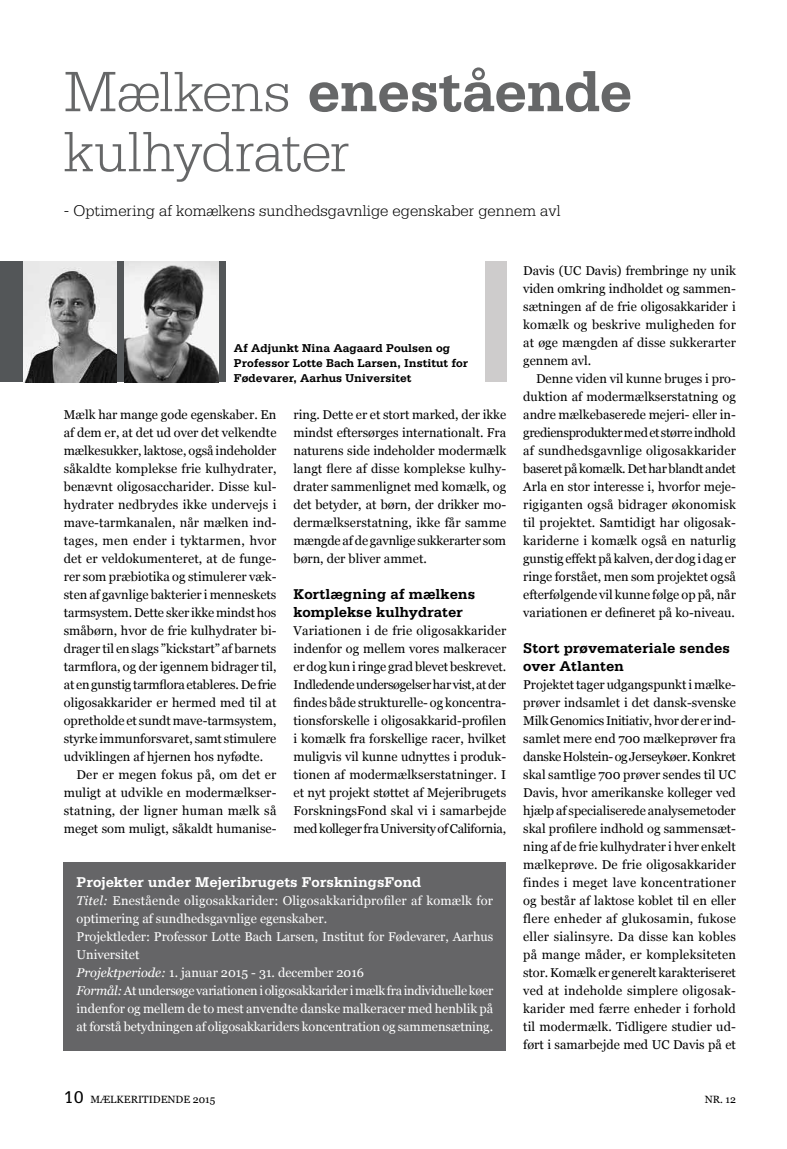
<style>
.page{position:relative;width:787px;height:1149px;background:#fff}
.page>*{position:absolute;margin:0;border:0;box-sizing:border-box;transform-origin:0 0}
.t1{font:300 60px/60px "Serifa";letter-spacing:-.01em;color:#666768}
.t2{font:300 16.5px "Serifa";color:#000}
.t3{font:700 15px/18px "Serifa";letter-spacing:-.005em;color:#000}
.t4{font:700 15px "Serifa";letter-spacing:-.005em;color:#fff}
.t5{font:12.75px/18px "Georgia";color:#000;text-align:justify}
.t6{font:12.75px/18px "Georgia";color:#fff}
.t7{font:700 12px/15px "Serifa";color:#000}
.t8{font:10.5px "Georgia";color:#000}
.s1{font-weight:700}
.s2{font-style:italic}
.s3{font-family:"Serifa";font-size:18px}
</style>
<div class="page">
<div style="left:0;top:261px;width:225px;height:121px;background:#535658"></div>
<img style="left:23px;top:261px;width:94px;height:121px">
<img style="left:125px;top:261px;width:93px;height:121px">
<div style="left:485px;top:261px;width:21px;height:121px;background:#cecccc"></div>
<div style="left:64px;top:862px;width:442px;height:188px;background:#656567"></div>
<h1 class="t1" style="left:64px;top:61px;width:570px">Mælkens <span class="s1">enestående </span>kulhydrater</h1>
<p class="t2" style="left:64px;top:202px;width:498px">- Optimering af komælkens sundhedsgavnlige egenskaber gennem avl</p>
<p class="t7" style="left:234px;top:340px;width:236px">Af Adjunkt Nina Aagaard Poulsen og<br>Professor Lotte Bach Larsen, Institut for<br>Fødevarer, Aarhus Universitet</p>
<p class="t5" style="left:293px;top:405px;width:214px">ring. Dette er et stort marked, der ikke mindst eftersørges internationalt. Fra naturens side indeholder modermælk langt flere af disse komplekse kulhy&shy;drater sammenlignet med komælk, og det betyder, at børn, der drikker mo&shy;dermælkserstatning, ikke får samme mængde af de gavnlige sukkerarter som børn, der bliver ammet.</p>
<p class="t3" style="left:293px;top:584px;width:183px">Kortlægning af mælkens komplekse kulhydrater</p>
<p class="t5" style="left:293px;top:621px;width:214px">Variationen i de frie oligosakkarider indenfor og mellem vores malkeracer er dog kun i ringe grad blevet beskrevet.<br>Indledende undersøgelser har vist, at der findes både strukturelle- og koncentra&shy;tionsforskelle i oligosakkarid-profilen i komælk fra forskellige racer, hvilket muligvis vil kunne udnyttes i produk&shy;tionen af modermælkserstatninger. I et nyt projekt støttet af Mejeribrugets ForskningsFond skal vi i samarbejde med kolleger fra University of California,</p>
<p class="t5" style="left:64px;top:405px;width:214px">Mælk har mange gode egenskaber. En af dem er, at det ud over det velkendte mælkesukker, laktose, også indeholder såkaldte komplekse frie kulhydrater, benævnt oligosaccharider. Disse kul&shy;hydrater nedbrydes ikke undervejs i mave-tarmkanalen, når mælken ind&shy;tages, men ender i tyktarmen, hvor det er veldokumenteret, at de funge&shy;rer som præbiotika og stimulerer væk&shy;sten af gavnlige bakterier i menneskets tarmsystem. Dette sker ikke mindst hos småbørn, hvor de frie kulhydrater bi&shy;drager til en slags ”kickstart” af barnets tarmflora, og der igennem bidrager til, at en gunstig tarmflora etableres. De frie oligosakkarider er hermed med til at opretholde et sundt mave-tarmsystem, styrke immunforsvaret, samt stimulere udviklingen af hjernen hos nyfødte.</p>
<p class="t5" style="left:64px;top:765px;width:214px;text-indent:13px">Der er megen fokus på, om det er muligt at udvikle en modermælkser&shy;statning, der ligner human mælk så meget som muligt, såkaldt humanise-</p>
<p class="t4" style="left:77px;top:873px;width:346px">Projekter under Mejeribrugets ForskningsFond</p>
<p class="t6" style="left:77px;top:891px;width:418px"><span class="s2">Titel:</span> Enestående oligosakkarider: Oligosakkaridprofiler af komælk for optimering af sundhedsgavnlige egenskaber.<br>Projektleder: Professor Lotte Bach Larsen, Institut for Fødevarer, Aarhus Universitet<br><span class="s2">Projektperiode:</span> 1. januar 2015 - 31. december 2016<br><span class="s2">Formål:</span> At undersøge variationen i oligosakkarider i mælk fra individuelle køer indenfor og mellem de to mest anvendte danske malkeracer med henblik på at forstå betydningen af oligosakkariders koncentration og sammensætning.</p>
<p class="t5" style="left:523px;top:261px;width:214px">Davis (UC Davis) frembringe ny unik viden omkring indholdet og sammen&shy;sætningen af de frie oligosakkarider i komælk og beskrive muligheden for at øge mængden af disse sukkerarter gennem avl.</p>
<p class="t5" style="left:523px;top:369px;width:214px;text-indent:13px">Denne viden vil kunne bruges i pro&shy;duktion af modermælkserstatning og andre mælkebaserede mejeri- eller in&shy;grediensprodukter med et større indhold af sundhedsgavnlige oligosakkarider baseret på komælk. Det har blandt andet Arla en stor interesse i, hvorfor meje&shy;rigiganten også bidrager økonomisk til projektet. Samtidigt har oligosak&shy;kariderne i komælk også en naturlig gunstig effekt på kalven, der dog i dag er ringe forstået, men som projektet også efterfølgende vil kunne følge op på, når variationen er defineret på ko-niveau.</p>
<p class="t3" style="left:523px;top:638px;width:208px">Stort prøvemateriale sendes over Atlanten</p>
<p class="t5" style="left:523px;top:675px;width:214px">Projektet tager udgangspunkt i mælke&shy;prøver indsamlet i det dansk-svenske Milk Genomics Initiativ, hvor der er ind&shy;samlet mere end 700 mælkeprøver fra danske Holstein- og Jerseykøer. Konkret skal samtlige 700 prøver sendes til UC Davis, hvor amerikanske kolleger ved hjælp af specialiserede analysemetoder skal profilere indhold og sammensæt&shy;ning af de frie kulhydrater i hver enkelt mælkeprøve. De frie oligosakkarider findes i meget lave koncentrationer og består af laktose koblet til en eller flere enheder af glukosamin, fukose eller sialinsyre. Da disse kan kobles på mange måder, er kompleksiteten stor. Komælk er generelt karakteriseret ved at indeholde simplere oligosak&shy;karider med færre enheder i forhold til modermælk. Tidligere studier ud&shy;ført i samarbejde med UC Davis på et</p>
<p class="t8" style="left:64px;top:1093px;width:153px"><span class="s3">10</span> MÆLKERITIDENDE 2015</p>
<p class="t8" style="left:704px;top:1093px;width:33px">NR. 12</p>
</div>
